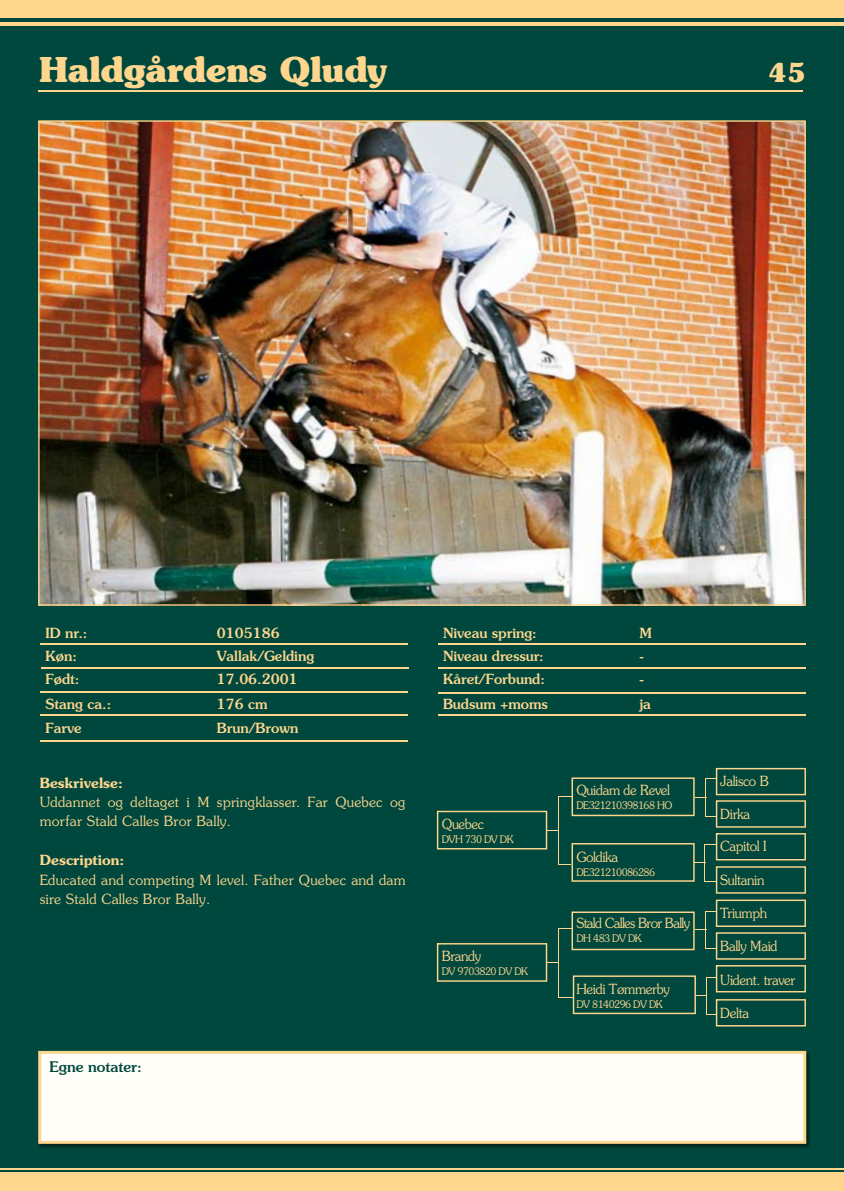
<style>
.page{position:relative;width:844px;height:1191px;background:#fff}
.page>*{position:absolute;margin:0;border:0;box-sizing:border-box;transform-origin:0 0}
.t1{font:700 34.12px "Souvenir";color:#fed68d}
.t2{font:700 25.9px "Souvenir";color:#fed68d}
.t3{font:500 14.7px "Souvenir";color:#00483d}
.t4{font:300 14px/19.2px "Souvenir";letter-spacing:.015em;color:#fed68d}
.t5{font:500 14px "Souvenir";color:#fed68d}
.t6{font:300 14px "Souvenir";letter-spacing:-.025em;color:#fed68d;scale:.95 1}
.t7{font:600 14px "Souvenir";color:#fed68d}
.t8{font:300 14px "Souvenir";letter-spacing:.015em;color:#fed68d;scale:.95 1}
.t9{font:300 14px "Souvenir";letter-spacing:-.05em;color:#fed68d;scale:.95 1}
.t10{font:300 10.5px "Souvenir";letter-spacing:-.05em;color:#fed68d;scale:.95 1}
</style>
<div class="page">
<div style="left:0;top:0;width:843px;height:1191px;background:#00483d"></div>
<hr style="left:0;top:22px;width:843px;height:3px;background:#fed68d">
<div style="left:0;top:0;width:843px;height:17px;background:#fed68d"></div>
<hr style="left:0;top:1167px;width:843px;height:2px;background:#fed68d">
<div style="left:0;top:1172px;width:843px;height:19px;background:#fed68d"></div>
<hr style="left:843px;top:0;width:1px;height:1191px;background:#00483d">
<svg style="left:843px;top:0;width:1px;height:25px"></svg>
<svg style="left:843px;top:1168px;width:1px;height:23px"></svg>
<img style="left:38px;top:120px;width:767px;height:485px">
<hr style="left:38px;top:91px;width:764px;height:1px;background:#fed68d">
<hr style="left:40px;top:643px;width:367px;height:1px;background:#fed68d">
<hr style="left:41px;top:667px;width:367px;height:2px;background:#fed68d">
<hr style="left:40px;top:691px;width:367px;height:2px;background:#fed68d">
<hr style="left:40px;top:714px;width:367px;height:2px;background:#fed68d">
<hr style="left:40px;top:740px;width:367px;height:2px;background:#fed68d">
<hr style="left:438px;top:714px;width:368px;height:2px;background:#fed68d">
<hr style="left:438px;top:692px;width:368px;height:1px;background:#fed68d">
<hr style="left:438px;top:667px;width:368px;height:1px;background:#fed68d">
<hr style="left:438px;top:643px;width:368px;height:1px;background:#fed68d">
<img style="left:38px;top:1050px;width:772px;height:98px">
<div style="left:38px;top:1051px;width:768px;height:92px;background:#fffef8"></div>
<svg style="left:437px;top:768px;width:368px;height:125px"></svg>
<svg style="left:437px;top:899px;width:368px;height:127px"></svg>
<h1 class="t1" style="left:40px;top:48px;width:349px">Haldgårdens Qludy</h1>
<h2 class="t2" style="left:768px;top:56px;width:39px">45</h2>
<p class="t5" style="left:46px;top:624px;width:43px">ID nr.:</p>
<p class="t5" style="left:217px;top:624px;width:64px">0105186</p>
<p class="t5" style="left:443px;top:624px;width:95px">Niveau spring:</p>
<p class="t5" style="left:639px;top:624px;width:14px">M</p>
<p class="t5" style="left:46px;top:647px;width:33px">Køn:</p>
<p class="t5" style="left:217px;top:647px;width:99px">Vallak/Gelding</p>
<p class="t5" style="left:443px;top:647px;width:102px">Niveau dressur:</p>
<p class="t5" style="left:639px;top:647px;width:6px">-</p>
<p class="t5" style="left:46px;top:670px;width:35px">Født:</p>
<p class="t5" style="left:217px;top:670px;width:82px">17.06.2001</p>
<p class="t5" style="left:443px;top:670px;width:103px">Kåret/Forbund:</p>
<p class="t5" style="left:639px;top:670px;width:6px">-</p>
<p class="t5" style="left:46px;top:696px;width:67px">Stang ca.:</p>
<p class="t5" style="left:217px;top:696px;width:52px">176 cm</p>
<p class="t5" style="left:443px;top:696px;width:106px">Budsum +moms</p>
<p class="t5" style="left:639px;top:696px;width:13px">ja</p>
<p class="t5" style="left:46px;top:719px;width:37px">Farve</p>
<p class="t5" style="left:217px;top:719px;width:83px">Brun/Brown</p>
<p class="t7" style="left:40px;top:773px;width:85px">Beskrivelse:</p>
<p class="t4" style="left:40px;top:792px;width:367px">Uddannet og deltaget i M springklasser. Far Quebec og morfar Stald Calles Bror Bally.</p>
<p class="t7" style="left:40px;top:851px;width:86px">Description:</p>
<p class="t4" style="left:40px;top:869px;width:367px">Educated and competing M level. Father Quebec and dam sire Stald Calles Bror Bally.</p>
<p class="t3" style="left:50px;top:1058px;width:94px">Egne notater:</p>
<p class="t8" style="left:441px;top:815px;width:46px">Quebec</p>
<p class="t10" style="left:441px;top:832px;width:77px">DVH 730 DV DK</p>
<p class="t8" style="left:441px;top:947px;width:43px">Brandy</p>
<p class="t10" style="left:441px;top:965px;width:93px">DV 9703820 DV DK</p>
<p class="t6" style="left:576px;top:781px;width:100px">Quidam de Revel</p>
<p class="t10" style="left:576px;top:799px;width:103px">DE321210398168 HO</p>
<p class="t6" style="left:576px;top:848px;width:46px">Goldika</p>
<p class="t10" style="left:576px;top:865px;width:84px">DE321210086286</p>
<p class="t9" style="left:576px;top:914px;width:121px">Stald Calles Bror Bally</p>
<p class="t10" style="left:576px;top:931px;width:70px">DH 483 DV DK</p>
<p class="t6" style="left:576px;top:980px;width:100px">Heidi Tømmerby</p>
<p class="t10" style="left:576px;top:997px;width:93px">DV 8140296 DV DK</p>
<p class="t6" style="left:720px;top:772px;width:52px">Jalisco B</p>
<p class="t8" style="left:720px;top:805px;width:33px">Dirka</p>
<p class="t6" style="left:720px;top:837px;width:50px">Capitol I</p>
<p class="t6" style="left:720px;top:871px;width:48px">Sultanin</p>
<p class="t6" style="left:720px;top:904px;width:51px">Triumph</p>
<p class="t6" style="left:720px;top:937px;width:62px">Bally Maid</p>
<p class="t6" style="left:720px;top:971px;width:80px">Uident. traver</p>
<p class="t8" style="left:720px;top:1004px;width:32px">Delta</p>
</div>
